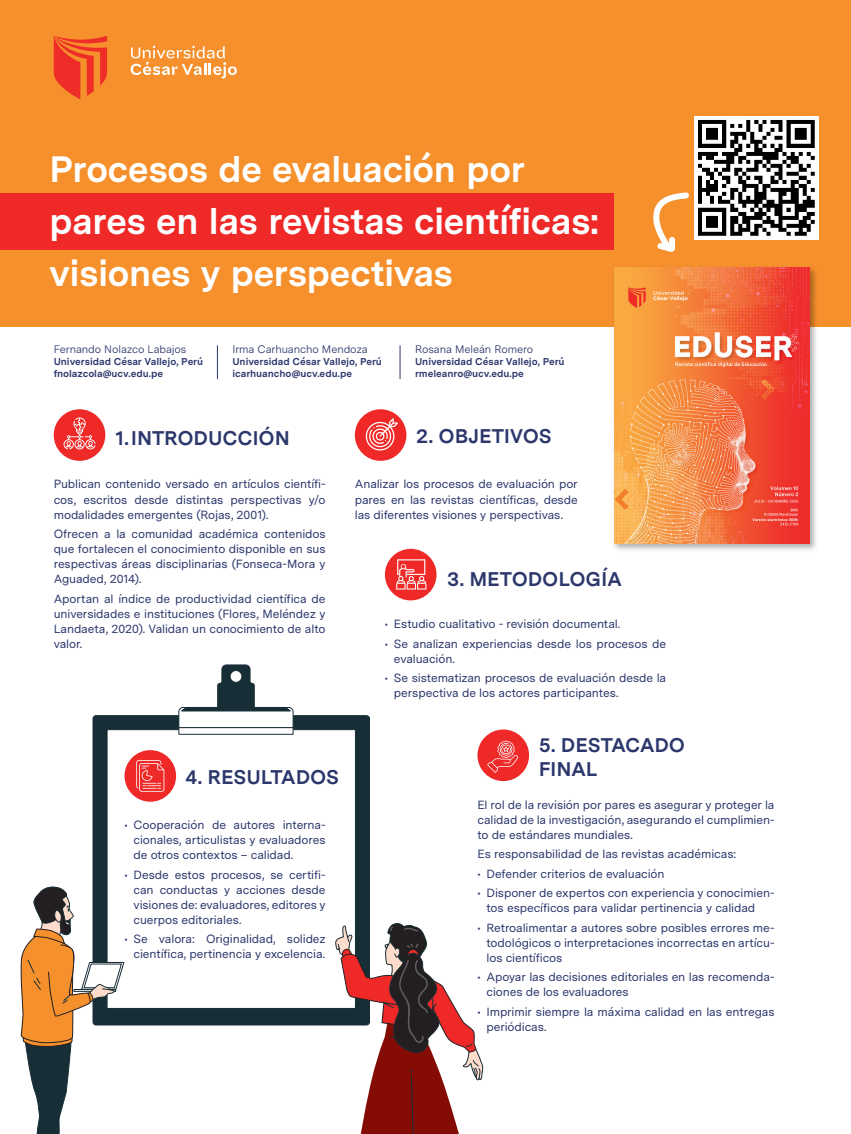
<style>
.page{position:relative;width:851px;height:1134px;background:#fff}
.page>*{position:absolute;margin:0;border:0;box-sizing:border-box;transform-origin:0 0}
.t1{font:700 36.65px/52px "Messina Sans";letter-spacing:-.02em;color:#fff}
.t2{font:700 19.8px/24px "Messina Sans";letter-spacing:-.01em;color:#2c376c}
.t3{font:11.9px/15px "Messina Sans";letter-spacing:-.01em;color:#2c376c;text-align:justify}
.t4{font:10.9px "Messina Sans";letter-spacing:-.01em;color:#2c376c}
.t5{font:700 9.9px/12px "Messina Sans";letter-spacing:-.005em;color:#2c376c}
</style>
<div class="page">
<div style="left:0;top:0;width:850px;height:326px;background:#f6902c"></div>
<svg style="left:653px;top:192px;width:36px;height:60px"></svg>
<svg style="left:54px;top:36px;width:53px;height:63px"></svg>
<svg style="left:131px;top:46px;width:106px;height:32px"></svg>
<hr style="left:217px;top:345px;width:1px;height:34px;background:#2c376c">
<hr style="left:400px;top:345px;width:1px;height:34px;background:#2c376c">
<div style="left:0;top:193px;width:614px;height:56px;background:#ee2927"></div>
<img style="left:610px;top:267px;width:210px;height:283px">
<img style="left:614px;top:267px;width:195px;height:277px">
<div style="left:54px;top:409px;width:51px;height:52px;background:#ee2927;border-radius:50%"></div>
<svg style="left:64px;top:417px;width:31px;height:33px"></svg>
<div style="left:355px;top:409px;width:51px;height:52px;background:#ee2927;border-radius:50%"></div>
<div style="left:385px;top:549px;width:51px;height:51px;background:#ee2927;border-radius:50%"></div>
<div style="left:477px;top:729px;width:52px;height:52px;background:#ee2927;border-radius:50%"></div>
<div style="left:93px;top:716px;width:276px;height:309px;background:#182e36;border-radius:3px"></div>
<div style="left:107px;top:729px;width:248px;height:280px;background:#fff;border:1px solid #182e36"></div>
<svg style="left:178px;top:664px;width:115px;height:63px"></svg>
<div style="left:178px;top:727px;width:115px;height:7px;background:#fff;border:1px solid #182e36"></div>
<svg style="left:20px;top:885px;width:104px;height:249px"></svg>
<div style="left:124px;top:750px;width:52px;height:52px;background:#ee2927;border-radius:50%"></div>
<svg style="left:487px;top:740px;width:31px;height:33px"></svg>
<svg style="left:136px;top:760px;width:28px;height:32px"></svg>
<svg style="left:396px;top:559px;width:30px;height:30px"></svg>
<svg style="left:365px;top:418px;width:33px;height:33px"></svg>
<svg style="left:335px;top:923px;width:148px;height:211px"></svg>
<img style="left:694px;top:117px;width:124px;height:123px">
<h1 class="t1" style="left:49px;top:142px;width:551px">Procesos de evaluación por pares en las revistas científicas: visiones y perspectivas</h1>
<p class="t4" style="left:54px;top:341px;width:134px">Fernando Nolazco Labajos</p>
<p class="t5" style="left:54px;top:355px;width:151px">Universidad César Vallejo, Perú fnolazcola@ucv.edu.pe</p>
<p class="t4" style="left:232px;top:341px;width:137px">Irma Carhuancho Mendoza</p>
<p class="t5" style="left:232px;top:355px;width:151px">Universidad César Vallejo, Perú icarhuancho@ucv.edu.pe</p>
<p class="t4" style="left:415px;top:341px;width:120px">Rosana Meleán Romero</p>
<p class="t5" style="left:415px;top:355px;width:151px">Universidad César Vallejo, Perú rmeleanro@ucv.edu.pe</p>
<h2 class="t2" style="left:116px;top:425px;width:176px">1.INTRODUCCIÓN</h2>
<h2 class="t2" style="left:416px;top:423px;width:137px">2. OBJETIVOS</h2>
<p class="t3" style="left:54px;top:476px;width:273px">Publican contenido versado en artículos científi&shy;cos, escritos desde distintas perspectivas y/o modalidades emergentes (Rojas, 2001).</p>
<p class="t3" style="left:54px;top:526px;width:273px">Ofrecen a la comunidad académica contenidos que fortalecen el conocimiento disponible en sus respectivas áreas disciplinarias (Fonseca-Mora y Aguaded, 2014).</p>
<p class="t3" style="left:54px;top:590px;width:273px">Aportan al índice de productividad científica de universidades e instituciones (Flores, Meléndez y Landaeta, 2020). Validan un conocimiento de alto valor.</p>
<h2 class="t2" style="left:185px;top:764px;width:155px">4. RESULTADOS</h2>
<p class="t3" style="left:133px;top:817px;width:193px;text-indent:-9px">• Cooperación de autores interna&shy;cionales, articulistas y evaluadores de otros contextos – calidad.</p>
<p class="t3" style="left:133px;top:867px;width:193px;text-indent:-9px">• Desde estos procesos, se certifi&shy;can conductas y acciones desde visiones de: evaluadores, editores y cuerpos editoriales.</p>
<p class="t3" style="left:124px;top:931px;width:202px;text-align:right">• Se valora: Originalidad, solidez científica, pertinencia y excelencia.</p>
<p class="t3" style="left:355px;top:476px;width:224px">Analizar los procesos de evaluación por pares en las revistas científicas, desde las diferentes visiones y perspectivas.</p>
<h2 class="t2" style="left:447px;top:566px;width:177px">3. METODOLOGÍA</h2>
<p class="t3" style="left:385px;top:616px;width:237px">• Estudio cualitativo - revisión documental.</p>
<p class="t3" style="left:394px;top:635px;width:274px;text-indent:-9px">• Se analizan experiencias desde los procesos de evaluación.</p>
<p class="t3" style="left:394px;top:670px;width:274px;text-indent:-9px">• Se sistematizan procesos de evaluación desde la perspectiva de los actores participantes.</p>
<h2 class="t2" style="left:538px;top:732px;width:148px">5. DESTACADO<br>FINAL</h2>
<p class="t3" style="left:477px;top:797px;width:298px">El rol de la revisión por pares es asegurar y proteger la calidad de la investigación, asegurando el cumplimien&shy;to de estándares mundiales.</p>
<p class="t3" style="left:477px;top:846px;width:260px">Es responsabilidad de las revistas académicas:</p>
<p class="t3" style="left:477px;top:866px;width:188px">• Defender criterios de evaluación</p>
<p class="t3" style="left:486px;top:885px;width:289px;text-indent:-9px">• Disponer de expertos con experiencia y conocimien&shy;tos específicos para validar pertinencia y calidad</p>
<p class="t3" style="left:486px;top:920px;width:289px;text-indent:-9px">• Retroalimentar a autores sobre posibles errores me&shy;todológicos o interpretaciones incorrectas en artícu&shy;los científicos</p>
<p class="t3" style="left:486px;top:969px;width:289px;text-indent:-9px">• Apoyar las decisiones editoriales en las recomenda&shy;ciones de los evaluadores</p>
<p class="t3" style="left:486px;top:1004px;width:289px;text-indent:-9px">• Imprimir siempre la máxima calidad en las entregas periódicas.</p>
</div>
